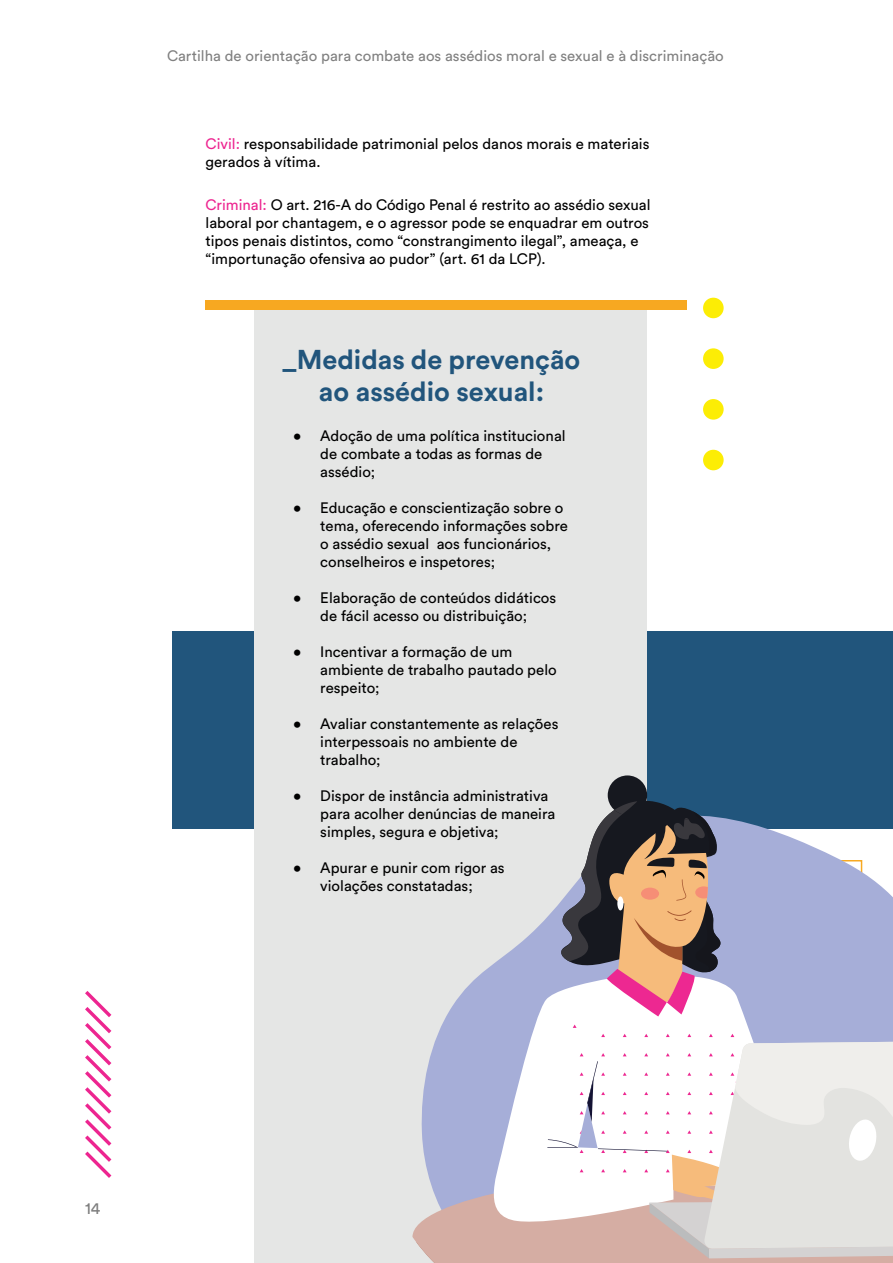
<style>
.page{position:relative;width:893px;height:1263px;background:#fff}
.page>*{position:absolute;margin:0;border:0;box-sizing:border-box;transform-origin:0 0}
.t1{font:700 27px/32.4px "Circular Std";color:#21557c;text-align:center}
.t2{font:16.5px "Circular Std";color:#000}
.t3{font:15px/18px "Circular Std";color:#000}
.s1{color:#ed2590}
</style>
<div class="page">
<div style="left:172px;top:631px;width:721px;height:198px;background:#21557c"></div>
<div style="left:254px;top:300px;width:392px;height:963px;background:#e5e6e5"></div>
<div style="left:206px;top:300px;width:481px;height:10px;background:#f7a821"></div>
<div style="left:703px;top:298px;width:21px;height:20px;background:#fced05;border-radius:50%"></div>
<div style="left:703px;top:348px;width:21px;height:21px;background:#fced05;border-radius:50%"></div>
<div style="left:703px;top:399px;width:21px;height:21px;background:#fced05;border-radius:50%"></div>
<div style="left:703px;top:450px;width:21px;height:20px;background:#fced05;border-radius:50%"></div>
<svg style="left:85px;top:991px;width:26px;height:187px"></svg>
<svg style="left:438px;top:785px;width:455px;height:249px;fill:#a6aed8"></svg>
<div style="left:608px;top:775px;width:39px;height:40px;background:#16181f;border-radius:50%"></div>
<svg style="left:481px;top:974px;width:366px;height:60px;fill:#a6aed8"></svg>
<svg style="left:573px;top:1024px;width:4px;height:4px"></svg>
<svg style="left:416px;top:1034px;width:477px;height:229px;background:#e2dcdf"></svg>
<svg style="left:560px;top:801px;width:161px;height:215px;background:#9e857e"></svg>
<p class="t3" style="left:167px;top:47px;width:558px">Cartilha de orientação para combate aos assédios moral e sexual e à discriminação</p>
<p class="t3" style="left:206px;top:135px;width:445px"><span class="s1">Civil:</span> responsabilidade patrimonial pelos danos morais e materiais gerados à vítima.</p>
<p class="t3" style="left:206px;top:196px;width:447px"><span class="s1">Criminal:</span> O art. 216-A do Código Penal é restrito ao assédio sexual laboral por chantagem, e o agressor pode se enquadrar em outros tipos penais distintos, como “constrangimento ilegal”, ameaça, e “importunação ofensiva ao pudor” (art. 61 da LCP).</p>
<h1 class="t1" style="left:283px;top:343px;width:299px">_Medidas de prevenção ao assédio sexual:</h1>
<p class="t3" style="left:320px;top:426px;width:247px;text-indent:-27px">• Adoção de uma política institucional de combate a todas as formas de assédio;</p>
<p class="t3" style="left:320px;top:498px;width:249px;text-indent:-27px">• Educação e conscientização sobre o tema, oferecendo informações sobre o assédio sexual aos funcionários, conselheiros e inspetores;</p>
<p class="t3" style="left:293px;top:588px;width:264px;text-align:center">• Elaboração de conteúdos didáticos de fácil acesso ou distribuição;</p>
<p class="t3" style="left:320px;top:642px;width:238px;text-indent:-27px">• Incentivar a formação de um ambiente de trabalho pautado pelo respeito;</p>
<p class="t3" style="left:320px;top:714px;width:240px;text-indent:-27px">• Avaliar constantemente as relações interpessoais no ambiente de trabalho;</p>
<p class="t3" style="left:320px;top:786px;width:237px;text-indent:-27px">• Dispor de instância administrativa para acolher denúncias de maneira simples, segura e objetiva;</p>
<p class="t3" style="left:293px;top:858px;width:213px;text-align:center">• Apurar e punir com rigor as violações constatadas;</p>
<p class="t2" style="left:85px;top:1198px;width:17px">14</p>
</div>
